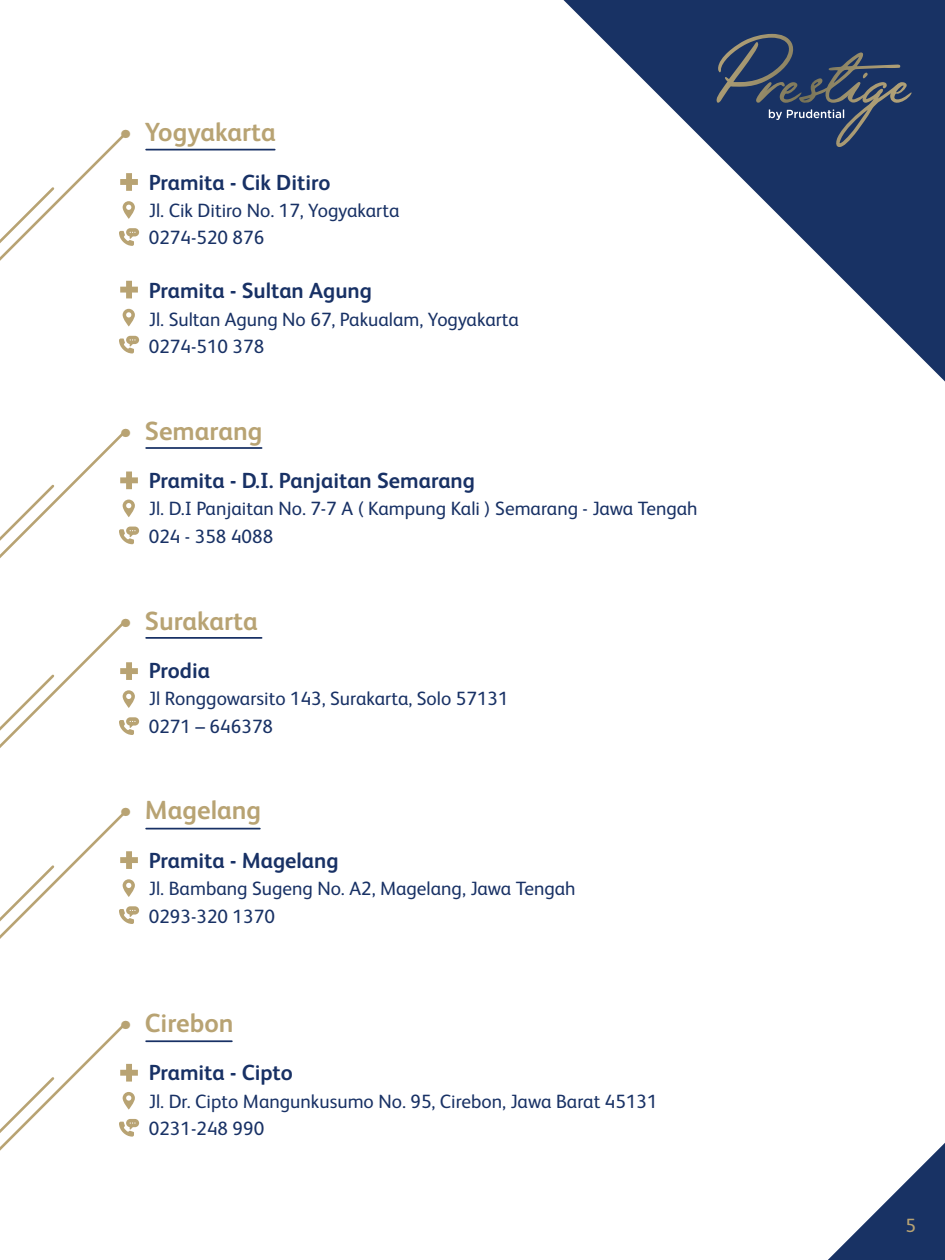
<style>
.page{position:relative;width:945px;height:1260px;background:#fff}
.page>*{position:absolute;margin:0;border:0;box-sizing:border-box;transform-origin:0 0}
.t1{font:700 26.25px "FS Albert Pro";color:#b8a373}
.t2{font:700 21.88px "FS Albert Pro";color:#183165}
.t3{font:19.25px/27.5px "FS Albert Pro";color:#183165}
.t4{font:19.25px "FS Albert Pro";color:#b8a373}
</style>
<div class="page">
<svg style="left:123px;top:309px;width:12px;height:17px"></svg>
<svg style="left:119px;top:336px;width:20px;height:17px"></svg>
<svg style="left:0;top:131px;width:139px;height:167px"></svg>
<hr style="left:146px;top:149px;width:129px;height:1px;background:#183165">
<svg style="left:0;top:429px;width:139px;height:129px"></svg>
<hr style="left:146px;top:447px;width:116px;height:2px;background:#183165">
<svg style="left:0;top:619px;width:139px;height:129px"></svg>
<hr style="left:146px;top:637px;width:116px;height:2px;background:#183165">
<svg style="left:0;top:810px;width:139px;height:129px"></svg>
<hr style="left:146px;top:828px;width:114px;height:2px;background:#183165">
<svg style="left:0;top:1021px;width:139px;height:130px"></svg>
<hr style="left:146px;top:1040px;width:86px;height:2px;background:#183165">
<svg style="left:564px;top:0;width:381px;height:382px"></svg>
<svg style="left:717px;top:34px;width:195px;height:113px;background:#2d4166"></svg>
<svg style="left:828px;top:1143px;width:117px;height:117px"></svg>
<h1 class="t1" style="left:119px;top:114px;width:158px">• Yogyakarta</h1>
<p class="t2" style="left:149px;top:167px;width:183px">Pramita - Cik Ditiro</p>
<p class="t3" style="left:149px;top:195px;width:252px">Jl. Cik Ditiro No. 17, Yogyakarta<br>0274-520 876</p>
<p class="t2" style="left:149px;top:275px;width:225px">Pramita - Sultan Agung</p>
<p class="t3" style="left:149px;top:304px;width:372px">Jl. Sultan Agung No 67, Pakualam, Yogyakarta<br>0274-510 378</p>
<h1 class="t1" style="left:119px;top:412px;width:145px">• Semarang</h1>
<p class="t2" style="left:149px;top:465px;width:328px">Pramita - D.I. Panjaitan Semarang</p>
<p class="t3" style="left:149px;top:494px;width:550px">Jl. D.I Panjaitan No. 7-7 A ( Kampung Kali ) Semarang - Jawa Tengah<br>024 - 358 4088</p>
<h1 class="t1" style="left:119px;top:602px;width:140px">• Surakarta</h1>
<p class="t2" style="left:149px;top:655px;width:63px">Prodia</p>
<p class="t3" style="left:149px;top:684px;width:362px">Jl Ronggowarsito 143, Surakarta, Solo 57131<br>0271 – 646378</p>
<h1 class="t1" style="left:119px;top:792px;width:144px">• Magelang</h1>
<p class="t2" style="left:149px;top:845px;width:191px">Pramita - Magelang</p>
<p class="t3" style="left:149px;top:873px;width:428px">Jl. Bambang Sugeng No. A2, Magelang, Jawa Tengah<br>0293-320 1370</p>
<h1 class="t1" style="left:119px;top:1005px;width:116px">• Cirebon</h1>
<p class="t2" style="left:149px;top:1057px;width:146px">Pramita - Cipto</p>
<p class="t3" style="left:149px;top:1086px;width:511px">Jl. Dr. Cipto Mangunkusumo No. 95, Cirebon, Jawa Barat 45131<br>0231-248 990</p>
<p class="t4" style="left:906px;top:1212px;width:12px">5</p>
</div>
